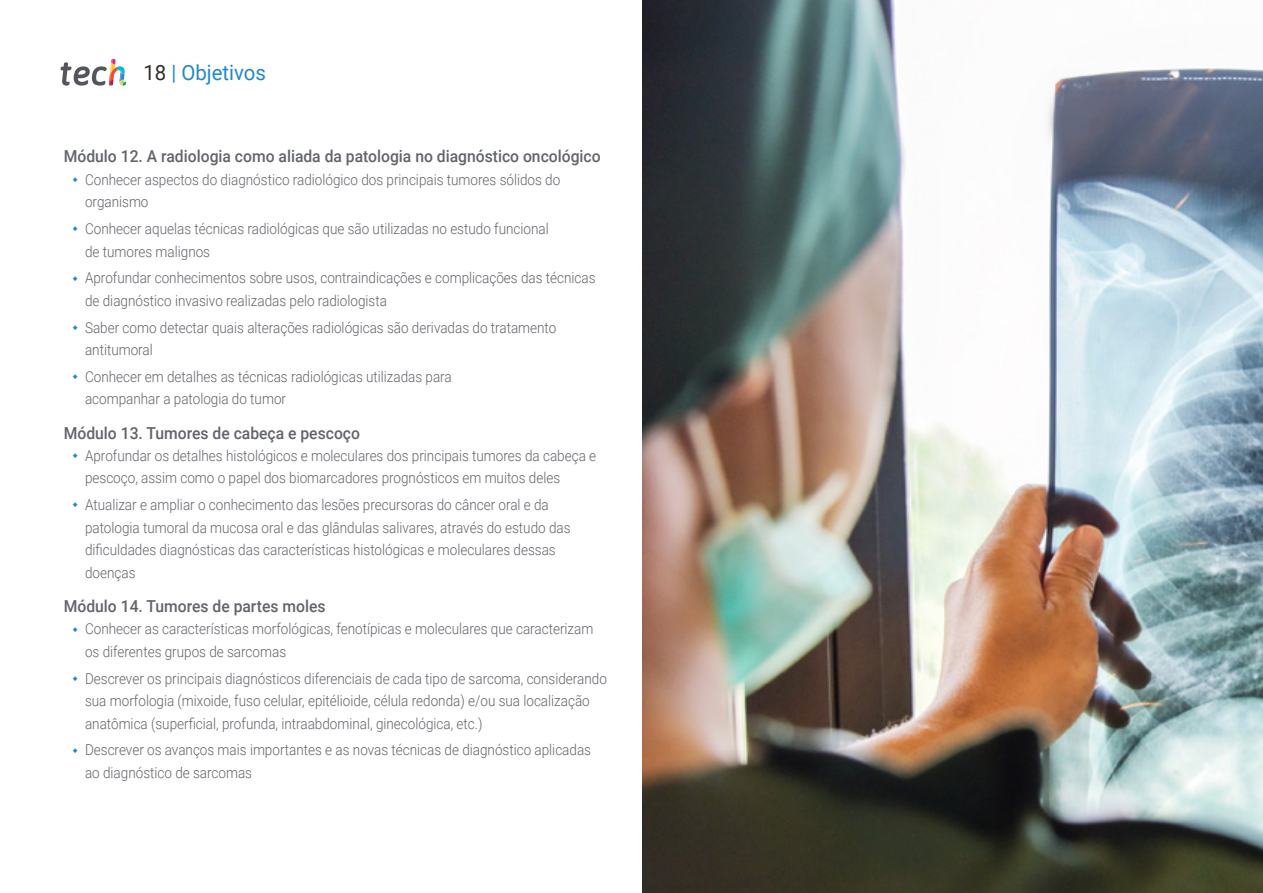
<style>
.page{position:relative;width:1263px;height:893px;background:#fff}
.page>*{position:absolute;margin:0;border:0;box-sizing:border-box;transform-origin:0 0}
.t1{font:21px "Roboto";color:#2287c9}
.t2{font:500 16.5px "Roboto";color:#61646a;scale:.95 1}
.t3{font:300 15px/22.5px "Roboto";color:#61646a;scale:.9 1}
.s1{color:#312e20}
.s2{color:#2289cb}
.s3{color:#2488c9}
</style>
<div class="page">
<svg style="left:61px;top:59px;width:65px;height:27px"></svg>
<img style="left:642px;top:0;width:621px;height:893px">
<h1 class="t1" style="left:144px;top:57px;width:124px"><span class="s1">18</span> <span class="s2">|</span> <span class="s3">Obj</span>etivos</h1>
<p class="t2" style="left:64px;top:145px;width:567px">Módulo 12. A radiologia como aliada da patologia no diagnóstico oncológico</p>
<p class="t3" style="left:85px;top:168px;width:530px">Conhecer aspectos do diagnóstico radiológico dos principais tumores sólidos do organismo</p>
<p class="t3" style="left:85px;top:217px;width:517px">Conhecer aquelas técnicas radiológicas que são utilizadas no estudo funcional de tumores malignos</p>
<p class="t3" style="left:85px;top:266px;width:569px">Aprofundar conhecimentos sobre usos, contraindicações e complicações das técnicas de diagnóstico invasivo realizadas pelo radiologista</p>
<p class="t3" style="left:85px;top:315px;width:525px">Saber como detectar quais alterações radiológicas são derivadas do tratamento antitumoral</p>
<p class="t3" style="left:85px;top:365px;width:409px">Conhecer em detalhes as técnicas radiológicas utilizadas para acompanhar a patologia do tumor</p>
<p class="t2" style="left:64px;top:421px;width:313px">Módulo 13. Tumores de cabeça e pescoço</p>
<p class="t3" style="left:85px;top:444px;width:569px">Aprofundar os detalhes histológicos e moleculares dos principais tumores da cabeça e pescoço, assim como o papel dos biomarcadores prognósticos em muitos deles</p>
<p class="t3" style="left:85px;top:493px;width:541px">Atualizar e ampliar o conhecimento das lesões precursoras do câncer oral e da patologia tumoral da mucosa oral e das glândulas salivares, através do estudo das dificuldades diagnósticas das características histológicas e moleculares dessas doenças</p>
<p class="t2" style="left:64px;top:594px;width:277px">Módulo 14. Tumores de partes moles</p>
<p class="t3" style="left:85px;top:617px;width:566px">Conhecer as características morfológicas, fenotípicas e moleculares que caracterizam os diferentes grupos de sarcomas</p>
<p class="t3" style="left:85px;top:666px;width:581px">Descrever os principais diagnósticos diferenciais de cada tipo de sarcoma, considerando sua morfologia (mixoide, fuso celular, epitélioide, célula redonda) e/ou sua localização anatômica (superficial, profunda, intraabdominal, ginecológica, etc.)</p>
<p class="t3" style="left:85px;top:738px;width:564px">Descrever os avanços mais importantes e as novas técnicas de diagnóstico aplicadas ao diagnóstico de sarcomas</p>
</div>
